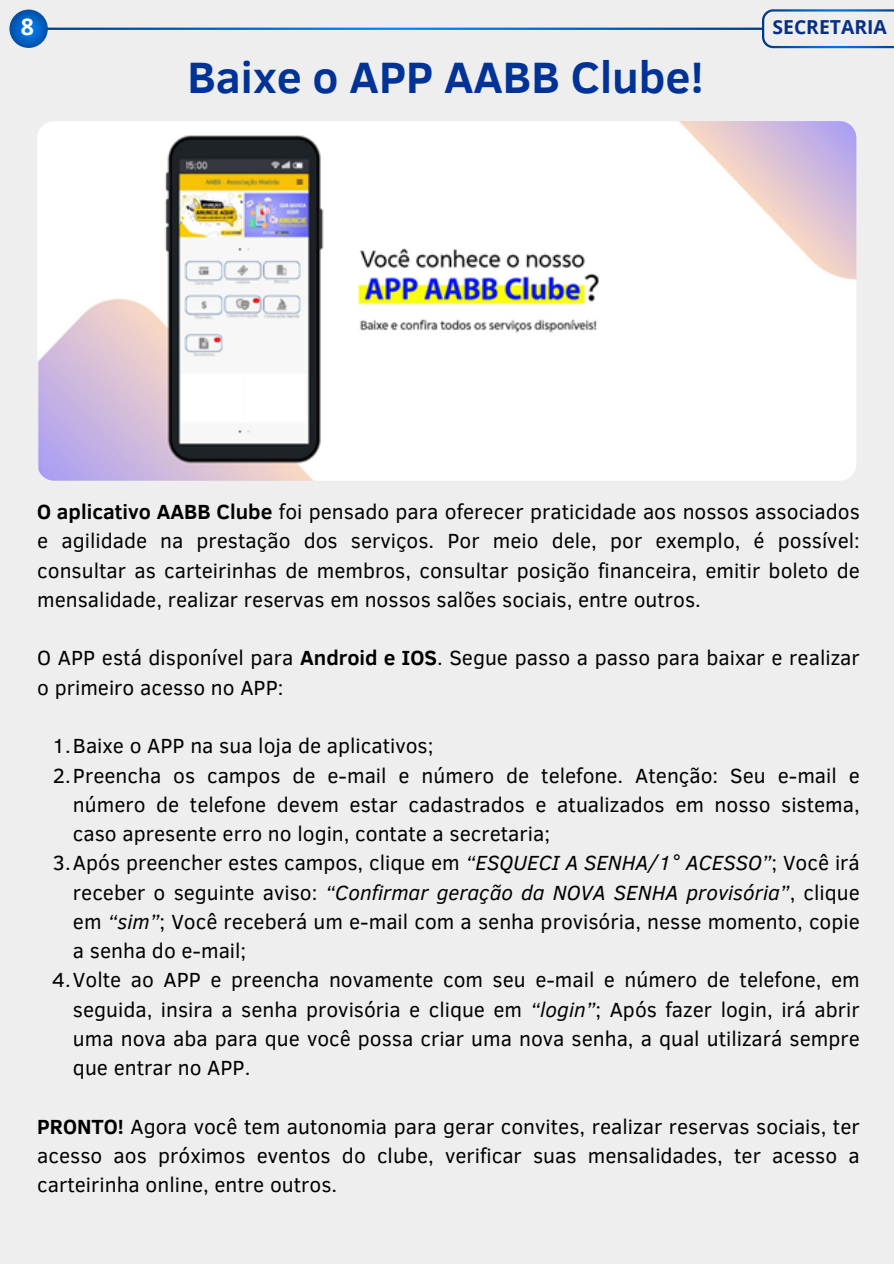
<style>
.page{position:relative;width:894px;height:1264px;background:#fff}
.page>*{position:absolute;margin:0;border:0;box-sizing:border-box;transform-origin:0 0}
.t1{font:700 45px "Clear Sans";color:#013296}
.t2{font:700 23.1px "Open Sans";color:#fff}
.t3{font:21px/29.2px "Clear Sans";color:#000;text-align:justify}
.t4{font:700 19.35px "Open Sans";color:#063085}
.s1{font-weight:700}
.s2{font-style:italic}
</style>
<div class="page">
<div style="left:0;top:0;width:893px;height:1263px;background:#efeeee"></div>
<svg style="left:761px;top:9px;width:132px;height:39px"></svg>
<hr style="left:34px;top:28px;width:727px;height:2px;background:#fff">
<svg style="left:9px;top:10px;width:39px;height:38px"></svg>
<img style="left:37px;top:121px;width:819px;height:359px">
<h1 class="t2" style="left:21px;top:11px;width:15px">8</h1>
<p class="t4" style="left:772px;top:14px;width:116px">SECRETARIA</p>
<h2 class="t1" style="left:187px;top:45px;width:517px">Baixe o APP AABB Clube!</h2>
<p class="t3" style="left:37px;top:496px;width:823px"><span class="s1">O aplicativo AABB Clube</span> foi pensado para oferecer praticidade aos nossos associados e agilidade na prestação dos serviços. Por meio dele, por exemplo, é possível: consultar as carteirinhas de membros, consultar posição financeira, emitir boleto de mensalidade, realizar reservas em nossos salões sociais, entre outros.</p>
<p class="t3" style="left:37px;top:642px;width:823px">O APP está disponível para <span class="s1">Android e IOS</span>. Segue passo a passo para baixar e realizar o primeiro acesso no APP:</p>
<p class="t3" style="left:52px;top:730px;width:382px">1.Baixe o APP na sua loja de aplicativos;</p>
<p class="t3" style="left:73px;top:759px;width:788px;text-indent:-20px">2.Preencha os campos de e-mail e número de telefone. Atenção: Seu e-mail e número de telefone devem estar cadastrados e atualizados em nosso sistema, caso apresente erro no login, contate a secretaria;</p>
<p class="t3" style="left:73px;top:847px;width:788px;text-indent:-20px">3.Após preencher estes campos, clique em <span class="s2">“ESQUECI A SENHA/1° ACESSO”</span>; Você irá receber o seguinte aviso: <span class="s2">“Confirmar geração da NOVA SENHA provisória”</span>, clique em <span class="s2">“sim”</span>; Você receberá um e-mail com a senha provisória, nesse momento, copie a senha do e-mail;</p>
<p class="t3" style="left:73px;top:964px;width:788px;text-indent:-21px">4.Volte ao APP e preencha novamente com seu e-mail e número de telefone, em seguida, insira a senha provisória e clique em <span class="s2">“login”</span>; Após fazer login, irá abrir uma nova aba para que você possa criar uma nova senha, a qual utilizará sempre que entrar no APP.</p>
<p class="t3" style="left:37px;top:1110px;width:823px"><span class="s1">PRONTO!</span> Agora você tem autonomia para gerar convites, realizar reservas sociais, ter acesso aos próximos eventos do clube, verificar suas mensalidades, ter acesso a carteirinha online, entre outros.</p>
</div>
